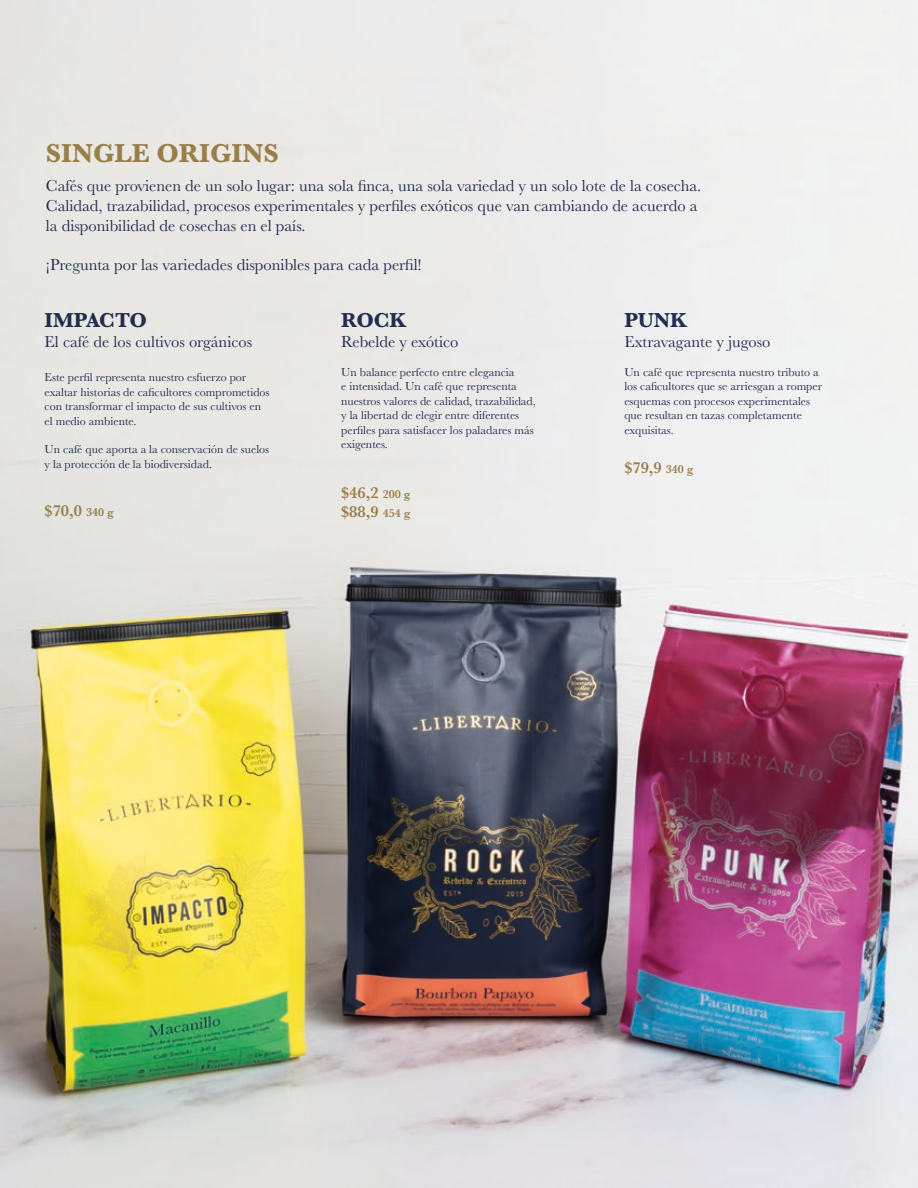
<style>
.page{position:relative;width:918px;height:1188px;background:#fff}
.page>*{position:absolute;margin:0;border:0;box-sizing:border-box;transform-origin:0 0}
.t1{font:700 27px "Baskerville";color:#9a7e48}
.t2{font:700 21px "Baskerville";color:#232d50}
.t3{font:16.5px/19.8px "Baskerville";color:#232d50}
.t4{font:600 16.5px/19.8px "Baskerville";color:#9a7e48}
.t5{font:12px/14.4px "Baskerville";color:#232d50}
.s1{font-size:12px}
</style>
<div class="page">
<img style="left:0;top:0;width:918px;height:1188px">
<h1 class="t1" style="left:46px;top:134px;width:234px">SINGLE ORIGINS</h1>
<p class="t3" style="left:46px;top:176px;width:657px">Cafés que provienen de un solo lugar: una sola finca, una sola variedad y un solo lote de la cosecha.<br>Calidad, trazabilidad, procesos experimentales y perfiles exóticos que van cambiando de acuerdo a la disponibilidad de cosechas en el país.</p>
<h3 class="t3" style="left:46px;top:255px;width:377px">¡Pregunta por las variedades disponibles para cada perfil!</h3>
<h2 class="t2" style="left:624px;top:306px;width:63px">PUNK</h2>
<h3 class="t3" style="left:624px;top:332px;width:148px">Extravagante y jugoso</h3>
<p class="t5" style="left:624px;top:365px;width:199px">Un café que representa nuestro tributo a los caficultores que se arriesgan a romper esquemas con procesos experimentales que resultan en tazas completamente exquisitas.</p>
<h3 class="t4" style="left:624px;top:458px;width:71px">$79,9 <span class="s1">340 g</span></h3>
<h2 class="t2" style="left:45px;top:306px;width:104px">IMPACTO</h2>
<h3 class="t3" style="left:45px;top:332px;width:209px">El café de los cultivos orgánicos</h3>
<p class="t5" style="left:45px;top:370px;width:227px">Este perfil representa nuestro esfuerzo por exaltar historias de caficultores comprometidos con transformar el impacto de sus cultivos en el medio ambiente.</p>
<p class="t5" style="left:45px;top:442px;width:226px">Un café que aporta a la conservación de suelos y la protección de la biodiversidad.</p>
<h3 class="t4" style="left:45px;top:500px;width:71px">$70,0 <span class="s1">340 g</span></h3>
<h2 class="t2" style="left:341px;top:306px;width:66px">ROCK</h2>
<h3 class="t3" style="left:341px;top:332px;width:119px">Rebelde y exótico</h3>
<p class="t5" style="left:341px;top:365px;width:196px">Un balance perfecto entre elegancia<br>e intensidad. Un café que representa nuestros valores de calidad, trazabilidad, y la libertad de elegir entre diferentes perfiles para satisfacer los paladares más exigentes.</p>
<h3 class="t4" style="left:341px;top:482px;width:71px">$46,2 <span class="s1">200 g </span>$88,9 <span class="s1">454 g</span></h3>
</div>
